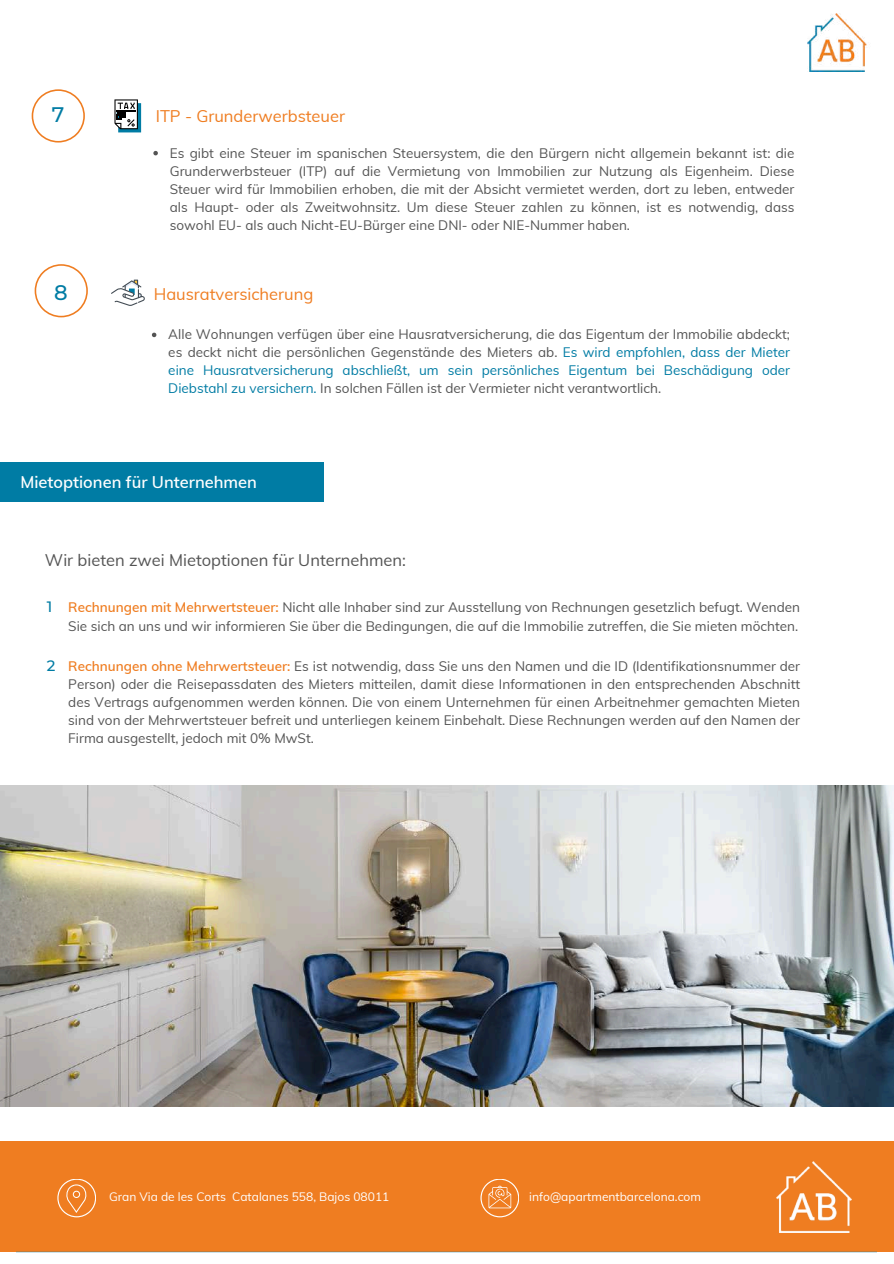
<style>
.page{position:relative;width:894px;height:1264px;background:#fff}
.page>*{position:absolute;margin:0;border:0;box-sizing:border-box;transform-origin:0 0}
.t1{font:500 21px "Montserrat";color:#007ca4}
.t2{font:16.5px "Muli";color:#ef7d21}
.t3{font:16.5px "Muli";color:#545454}
.t4{font:600 16.5px "Muli";color:#fff}
.t5{font:500 15px "Montserrat";color:#007ca4}
.t6{font:13.5px/18px "Muli";color:#545454;text-align:justify}
.t7{font:12px "Muli";color:#fff}
.s1{color:#007ca4}
.s2{font-weight:600;color:#ef7d21}
</style>
<div class="page">
<img style="left:0;top:785px;width:893px;height:321px">
<div style="left:0;top:1141px;width:893px;height:110px;background:#ef7d21"></div>
<hr style="left:17px;top:1251px;width:859px;height:1px;background:#007ca4">
<svg style="left:32px;top:89px;width:53px;height:53px"></svg>
<svg style="left:114px;top:99px;width:27px;height:33px"></svg>
<svg style="left:35px;top:264px;width:53px;height:53px"></svg>
<svg style="left:111px;top:279px;width:34px;height:27px"></svg>
<div style="left:0;top:462px;width:324px;height:40px;background:#007ca4"></div>
<svg style="left:57px;top:1179px;width:39px;height:38px"></svg>
<svg style="left:480px;top:1179px;width:39px;height:38px"></svg>
<img style="left:776px;top:1161px;width:74px;height:70px">
<img style="left:807px;top:14px;width:60px;height:57px">
<svg style="left:153px;top:151px;width:5px;height:4px"></svg>
<svg style="left:152px;top:332px;width:4px;height:5px"></svg>
<h1 class="t1" style="left:52px;top:102px;width:14px">7</h1>
<p class="t2" style="left:156px;top:105px;width:191px">ITP - Grunderwerbsteuer</p>
<p class="t6" style="left:170px;top:143px;width:626px">Es gibt eine Steuer im spanischen Steuersystem, die den Bürgern nicht allgemein bekannt ist: die Grunderwerbsteuer (ITP) auf die Vermietung von Immobilien zur Nutzung als Eigenheim. Diese Steuer wird für Immobilien erhoben, die mit der Absicht vermietet werden, dort zu leben, entweder als Haupt- oder als Zweitwohnsitz. Um diese Steuer zahlen zu können, ist es notwendig, dass sowohl EU- als auch Nicht-EU-Bürger eine DNI- oder NIE-Nummer haben.</p>
<h1 class="t1" style="left:54px;top:279px;width:15px">8</h1>
<p class="t2" style="left:154px;top:283px;width:161px">Hausratversicherung</p>
<p class="t6" style="left:168px;top:325px;width:623px">Alle Wohnungen verfügen über eine Hausratversicherung, die das Eigentum der Immobilie abdeckt; es deckt nicht die persönlichen Gegenstände des Mieters ab. <span class="s1">Es wird empfohlen, dass der Mieter eine Hausratversicherung abschließt, um sein persönliches Eigentum bei Beschädigung oder Diebstahl zu versichern.</span> In solchen Fällen ist der Vermieter nicht verantwortlich.</p>
<p class="t4" style="left:20px;top:471px;width:238px">Mietoptionen für Unternehmen</p>
<p class="t3" style="left:45px;top:549px;width:362px">Wir bieten zwei Mietoptionen für Unternehmen:</p>
<p class="t6" style="left:68px;top:598px;width:733px"><span class="s2">Rechnungen mit Mehrwertsteuer:</span> Nicht alle Inhaber sind zur Ausstellung von Rechnungen gesetzlich befugt. Wenden<br>Sie sich an uns und wir informieren Sie über die Bedingungen, die auf die Immobilie zutreffen, die Sie mieten möchten.</p>
<p class="t6" style="left:68px;top:657px;width:733px"><span class="s2">Rechnungen ohne Mehrwertsteuer:</span> Es ist notwendig, dass Sie uns den Namen und die ID (Identifikationsnummer der Person) oder die Reisepassdaten des Mieters mitteilen, damit diese Informationen in den entsprechenden Abschnitt des Vertrags aufgenommen werden können. Die von einem Unternehmen für einen Arbeitnehmer gemachten Mieten sind von der Mehrwertsteuer befreit und unterliegen keinem Einbehalt. Diese Rechnungen werden auf den Namen der Firma ausgestellt, jedoch mit 0% MwSt.</p>
<p class="t5" style="left:47px;top:598px;width:7px">1</p>
<p class="t5" style="left:47px;top:656px;width:10px">2</p>
<p class="t7" style="left:109px;top:1189px;width:282px">Gran Via de les Corts Catalanes 558, Bajos 08011</p>
<p class="t7" style="left:529px;top:1188px;width:173px">info@apartmentbarcelona.com</p>
</div>
